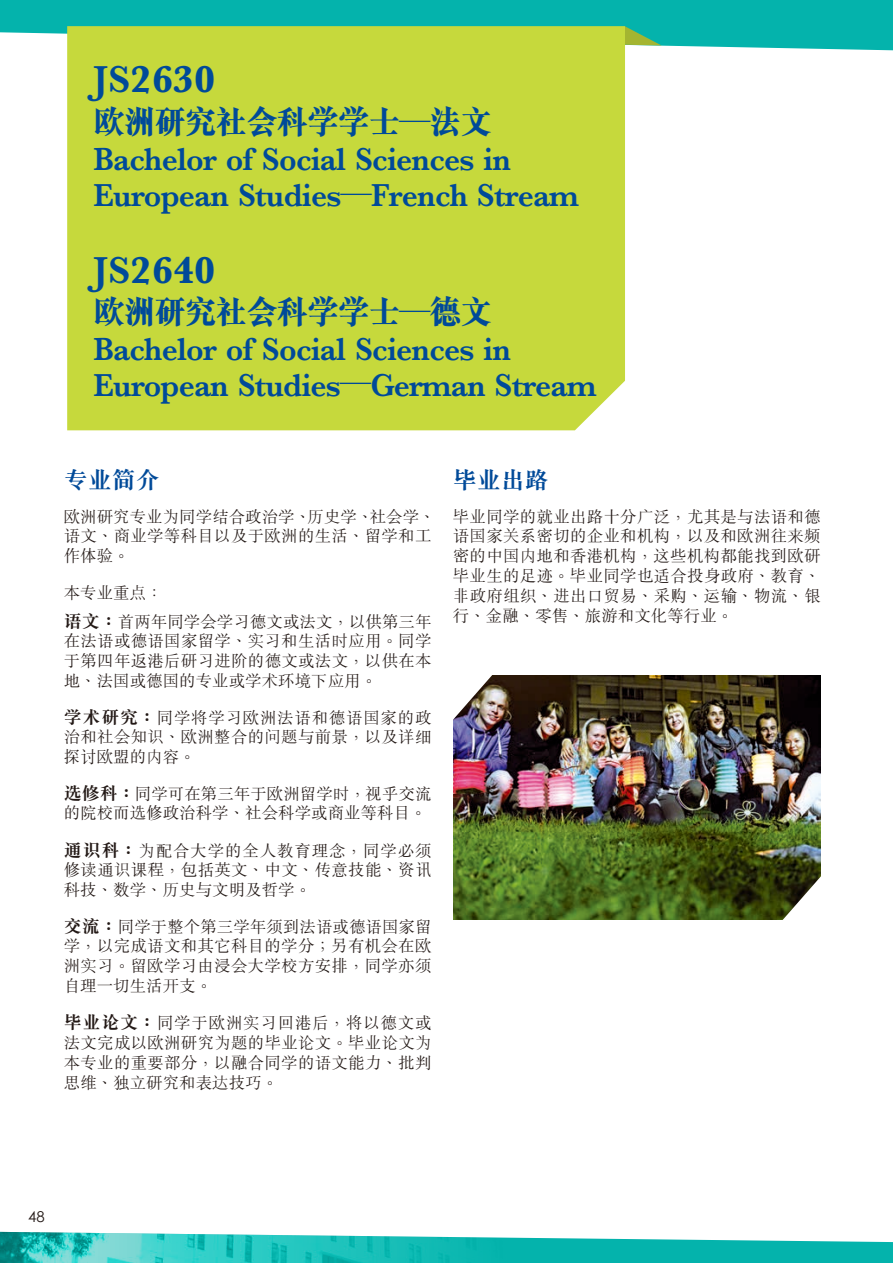
<style>
.page{position:relative;width:893px;height:1263px;background:#fff}
.page>*{position:absolute;margin:0;border:0;box-sizing:border-box;transform-origin:0 0}
.t1{font:700 39px "M Sung HKS";color:#004a99}
.t2{font:800 33px/36px "M Sung HKS";letter-spacing:-.025em;color:#004a99;scale:.95 1}
.t3{font:700 24px "M Sung HKS";color:#004a99}
.t4{font:300 16.5px/19.8px "M Sung HKS";letter-spacing:.015em;color:#231916;text-align:justify}
.t5{font:15px "Century Gothic";color:#231916}
.s1{font-weight:700;font-size:18px}
</style>
<div class="page">
<svg style="left:0;top:0;width:893px;height:50px;background:#14b7af"></svg>
<div style="left:67px;top:26px;width:558px;height:404px;background:#c6d93c"></div>
<img style="left:454px;top:675px;width:367px;height:245px">
<svg style="left:453px;top:675px;width:40px;height:45px"></svg>
<svg style="left:782px;top:875px;width:39px;height:45px"></svg>
<svg style="left:870px;top:1241px;width:23px;height:22px"></svg>
<img style="left:0;top:1232px;width:870px;height:31px">
<h1 class="t1" style="left:94px;top:50px;width:123px">JS2630</h1>
<h2 class="t2" style="left:94px;top:102px;width:513px">歐洲研究社會科學學士—法文<br>Bachelor of Social Sciences in<br>European Studies—French Stream</h2>
<h1 class="t1" style="left:94px;top:241px;width:123px">JS2640</h1>
<h2 class="t2" style="left:94px;top:293px;width:531px">歐洲研究社會科學學士—德文<br>Bachelor of Social Sciences in<br>European Studies—German Stream</h2>
<h3 class="t3" style="left:64px;top:463px;width:97px">專業簡介</h3>
<p class="t4" style="left:64px;top:506px;width:373px;text-align:left">歐洲研究專業為同學結合政治學、歷史學、社會學、語文、商業學等科目以及於歐洲的生活、留學和工作體驗。</p>
<p class="t4" style="left:64px;top:577px;width:369px;line-height:29.1px">本專業重點：<br><span class="s1">語文：</span>首兩年同學會學習德文或法文，以供第三年</p>
<p class="t4" style="left:64px;top:630px;width:369px">在法語或德語國家留學、實習和生活時應用。同學於第四年返港後研習進階的德文或法文，以供在本地、法國或德國的專業或學術環境下應用。</p>
<p class="t4" style="left:64px;top:707px;width:369px;line-height:19.4px"><span class="s1">學術研究：</span>同學將學習歐洲法語和德語國家的政治和社會知識、歐洲整合的問題與前景，以及詳細探討歐盟的內容。</p>
<p class="t4" style="left:64px;top:784px;width:369px;line-height:19px"><span class="s1">選修科：</span>同學可在第三年於歐洲留學時，視乎交流的院校而選修政治科學、社會科學或商業等科目。</p>
<p class="t4" style="left:64px;top:840px;width:369px;line-height:19.4px"><span class="s1">通識科：</span>為配合大學的全人教育理念，同學必須修讀通識課程，包括英文、中文、傳意技能、資訊科技、數學、歷史與文明及哲學。</p>
<p class="t4" style="left:64px;top:916px;width:369px"><span class="s1">交流：</span>同學於整個第三學年須到法語或德語國家留學，以完成語文和其它科目的學分；另有機會在歐洲實習。留歐學習由浸會大學校方安排，同學亦須自理一切生活開支。</p>
<p class="t4" style="left:64px;top:1012px;width:369px"><span class="s1">畢業論文：</span>同學於歐洲實習回港後，將以德文或法文完成以歐洲研究為題的畢業論文。畢業論文為本專業的重要部分，以融合同學的語文能力、批判思維、獨立研究和表達技巧。</p>
<h3 class="t3" style="left:453px;top:463px;width:97px">畢業出路</h3>
<p class="t4" style="left:453px;top:506px;width:369px">畢業同學的就業出路十分廣泛，尤其是與法語和德語國家關係密切的企業和機構，以及和歐洲往來頻密的中國內地和香港機構，這些機構都能找到歐研畢業生的足跡。畢業同學也適合投身政府、教育、非政府組織、進出口貿易、採購、運輸、物流、銀行、金融、零售、旅遊和文化等行業。</p>
<p class="t5" style="left:28px;top:1207px;width:18px">48</p>
</div>
